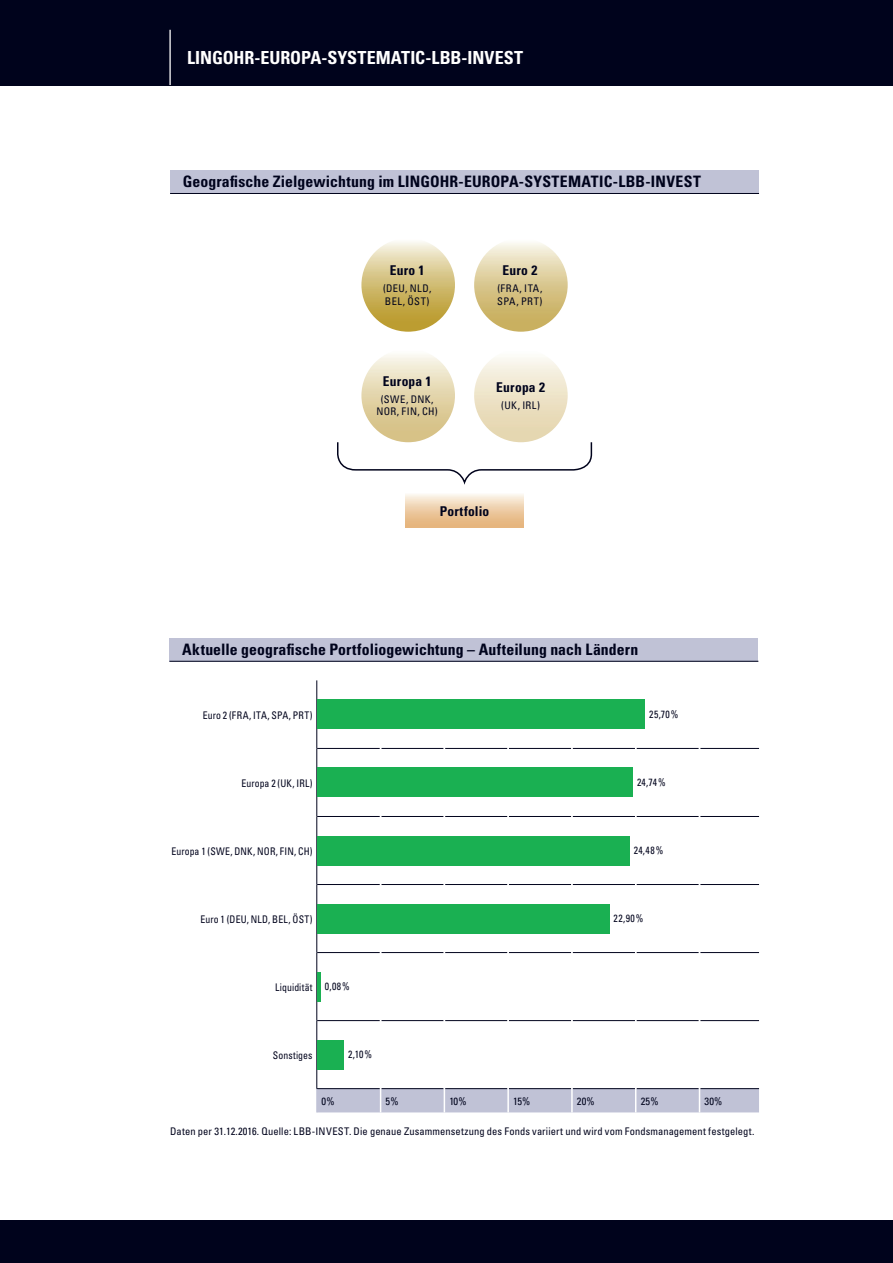
<style>
.page{position:relative;width:893px;height:1263px;background:#fff}
.page>*{position:absolute;margin:0;border:0;box-sizing:border-box;transform-origin:0 0}
.t1{font:700 condensed 18px "Univers";letter-spacing:-.005em;color:#fff}
.t2{font:700 condensed 15.75px "Univers";letter-spacing:.01em;color:#00031c}
.t3{font:700 condensed 13.5px "Univers";letter-spacing:.02em;color:#00031c}
.t4{font:condensed 10.5px "Univers";letter-spacing:.01em;color:#00031c}
.t5{font:condensed 10.5px "Univers";letter-spacing:.01em;color:#00031c;scale:.93 1}
.t6{font:condensed 10.5px/12.6px "Univers";letter-spacing:.03em;color:#00031c;text-align:center}
.t7{font:condensed 10.5px/12.6px "Univers";letter-spacing:.04em;color:#00031c}
.t8{font:condensed 10.5px/12.6px "Univers";letter-spacing:.045em;color:#00031c}
</style>
<div class="page">
<div style="left:0;top:0;width:893px;height:85px;background:#00031c"></div>
<div style="left:0;top:1220px;width:893px;height:43px;background:#00031c"></div>
<hr style="left:169px;top:30px;width:2px;height:55px;background:#fff">
<div style="left:170px;top:170px;width:589px;height:23px;background:#c0c2d6"></div>
<hr style="left:170px;top:193px;width:589px;height:1px;background:#00031c">
<div style="left:169px;top:638px;width:589px;height:23px;background:#c0c2d6"></div>
<hr style="left:169px;top:661px;width:589px;height:1px;background:#00031c">
<hr style="left:316px;top:680px;width:1px;height:68px;background:#00031c">
<hr style="left:316px;top:748px;width:1px;height:68px;background:#00031c">
<hr style="left:317px;top:748px;width:63px;height:1px;background:#00031c">
<hr style="left:381px;top:748px;width:63px;height:1px;background:#00031c">
<hr style="left:445px;top:748px;width:62px;height:1px;background:#00031c">
<hr style="left:509px;top:748px;width:62px;height:1px;background:#00031c">
<hr style="left:573px;top:748px;width:62px;height:1px;background:#00031c">
<hr style="left:636px;top:748px;width:63px;height:1px;background:#00031c">
<hr style="left:700px;top:748px;width:59px;height:1px;background:#00031c">
<hr style="left:316px;top:816px;width:1px;height:68px;background:#00031c">
<hr style="left:317px;top:816px;width:63px;height:1px;background:#00031c">
<hr style="left:381px;top:816px;width:63px;height:1px;background:#00031c">
<hr style="left:445px;top:816px;width:62px;height:1px;background:#00031c">
<hr style="left:509px;top:816px;width:62px;height:1px;background:#00031c">
<hr style="left:573px;top:816px;width:62px;height:1px;background:#00031c">
<hr style="left:636px;top:816px;width:63px;height:1px;background:#00031c">
<hr style="left:700px;top:816px;width:59px;height:1px;background:#00031c">
<hr style="left:316px;top:884px;width:1px;height:68px;background:#00031c">
<hr style="left:317px;top:884px;width:63px;height:1px;background:#00031c">
<hr style="left:381px;top:884px;width:63px;height:1px;background:#00031c">
<hr style="left:445px;top:884px;width:62px;height:1px;background:#00031c">
<hr style="left:509px;top:884px;width:62px;height:1px;background:#00031c">
<hr style="left:573px;top:884px;width:62px;height:1px;background:#00031c">
<hr style="left:636px;top:884px;width:63px;height:1px;background:#00031c">
<hr style="left:700px;top:884px;width:59px;height:1px;background:#00031c">
<hr style="left:316px;top:952px;width:1px;height:68px;background:#00031c">
<hr style="left:316px;top:1020px;width:1px;height:68px;background:#00031c">
<hr style="left:317px;top:952px;width:63px;height:1px;background:#00031c">
<hr style="left:317px;top:1020px;width:63px;height:1px;background:#00031c">
<hr style="left:381px;top:952px;width:63px;height:1px;background:#00031c">
<hr style="left:381px;top:1020px;width:63px;height:1px;background:#00031c">
<hr style="left:445px;top:952px;width:62px;height:1px;background:#00031c">
<hr style="left:509px;top:952px;width:62px;height:1px;background:#00031c">
<hr style="left:573px;top:952px;width:62px;height:1px;background:#00031c">
<hr style="left:636px;top:952px;width:63px;height:1px;background:#00031c">
<hr style="left:700px;top:952px;width:59px;height:1px;background:#00031c">
<hr style="left:445px;top:1020px;width:62px;height:1px;background:#00031c">
<hr style="left:509px;top:1020px;width:62px;height:1px;background:#00031c">
<hr style="left:573px;top:1020px;width:62px;height:1px;background:#00031c">
<hr style="left:636px;top:1020px;width:63px;height:1px;background:#00031c">
<hr style="left:700px;top:1020px;width:59px;height:1px;background:#00031c">
<hr style="left:316px;top:1088px;width:64px;height:1px;background:#00031c">
<hr style="left:381px;top:1088px;width:63px;height:1px;background:#00031c">
<hr style="left:445px;top:1088px;width:62px;height:1px;background:#00031c">
<hr style="left:509px;top:1088px;width:62px;height:1px;background:#00031c">
<hr style="left:573px;top:1088px;width:62px;height:1px;background:#00031c">
<hr style="left:636px;top:1088px;width:63px;height:1px;background:#00031c">
<hr style="left:700px;top:1088px;width:59px;height:1px;background:#00031c">
<svg style="left:316px;top:1089px;width:443px;height:23px"></svg>
<div style="left:317px;top:1040px;width:27px;height:29px;background:#1ab052"></div>
<hr style="left:317px;top:972px;width:4px;height:29px;background:#1ab052">
<div style="left:317px;top:904px;width:292px;height:29px;background:#1ab052"></div>
<div style="left:317px;top:836px;width:312px;height:29px;background:#1ab052"></div>
<div style="left:317px;top:767px;width:316px;height:30px;background:#1ab052"></div>
<div style="left:317px;top:699px;width:328px;height:30px;background:#1ab052"></div>
<div style="left:406px;top:493px;width:117px;height:34px;background:linear-gradient(to bottom,#faf3e7,#e4af74)"></div>
<svg style="left:337px;top:441px;width:256px;height:43px"></svg>
<svg style="left:361px;top:238px;width:94px;height:94px"></svg>
<svg style="left:474px;top:238px;width:94px;height:94px"></svg>
<div style="left:361px;top:349px;width:94px;height:93px;background:linear-gradient(to bottom,#faf8ef,#d1b975);border-radius:50%"></div>
<div style="left:474px;top:349px;width:94px;height:93px;background:linear-gradient(to bottom,#fcfbf5,#e2d1a5);border-radius:50%"></div>
<h1 class="t1" style="left:187px;top:51px;width:338px">LINGOHR-EUROPA-SYSTEMATIC-LBB-INVEST</h1>
<h2 class="t2" style="left:183px;top:176px;width:520px">Geografische Zielgewichtung im LINGOHR-EUROPA-SYSTEMATIC-LBB-INVEST</h2>
<p class="t3" style="left:390px;top:266px;width:36px">Euro 1</p>
<p class="t7" style="left:383px;top:283px;width:50px">(DEU, NLD,<br>BEL, ÖST)</p>
<p class="t3" style="left:383px;top:376px;width:50px">Europa 1</p>
<p class="t6" style="left:377px;top:394px;width:63px">(SWE, DNK,<br>NOR, FIN, CH)</p>
<p class="t3" style="left:502px;top:266px;width:36px">Euro 2</p>
<p class="t8" style="left:497px;top:283px;width:47px">(FRA, ITA,<br>SPA, PRT)</p>
<p class="t3" style="left:496px;top:382px;width:50px">Europa 2</p>
<p class="t4" style="left:501px;top:402px;width:40px">(UK, IRL)</p>
<p class="t3" style="left:440px;top:506px;width:51px">Portfolio</p>
<h2 class="t2" style="left:182px;top:644px;width:457px">Aktuelle geografische Portfoliogewichtung – Aufteilung nach Ländern</h2>
<p class="t5" style="left:203px;top:711px;width:120px">Euro 2 (FRA, ITA, SPA, PRT)</p>
<p class="t5" style="left:649px;top:711px;width:33px">25,70 %</p>
<p class="t5" style="left:241px;top:779px;width:78px">Europa 2 (UK, IRL)</p>
<p class="t5" style="left:637px;top:779px;width:32px">24,74 %</p>
<p class="t5" style="left:171px;top:847px;width:153px">Europa 1 (SWE, DNK, NOR, FIN, CH)</p>
<p class="t5" style="left:634px;top:847px;width:33px">24,48 %</p>
<p class="t5" style="left:200px;top:915px;width:122px">Euro 1 (DEU, NLD, BEL, ÖST)</p>
<p class="t5" style="left:614px;top:915px;width:34px">22,90 %</p>
<p class="t5" style="left:275px;top:983px;width:42px">Liquidität</p>
<p class="t5" style="left:325px;top:983px;width:28px">0,08 %</p>
<p class="t5" style="left:273px;top:1051px;width:44px">Sonstiges</p>
<p class="t5" style="left:348px;top:1051px;width:27px">2,10 %</p>
<p class="t4" style="left:321px;top:1097px;width:15px">0 %</p>
<p class="t4" style="left:386px;top:1097px;width:15px">5 %</p>
<p class="t4" style="left:449px;top:1097px;width:19px">10 %</p>
<p class="t4" style="left:513px;top:1097px;width:19px">15 %</p>
<p class="t4" style="left:577px;top:1097px;width:19px">20 %</p>
<p class="t4" style="left:641px;top:1097px;width:19px">25 %</p>
<p class="t4" style="left:704px;top:1097px;width:19px">30 %</p>
<p class="t4" style="left:170px;top:1128px;width:586px">Daten per 31.12.2016. Quelle: LBB-INVEST. Die genaue Zusammensetzung des Fonds variiert und wird vom Fondsmanagement festgelegt.</p>
</div>
